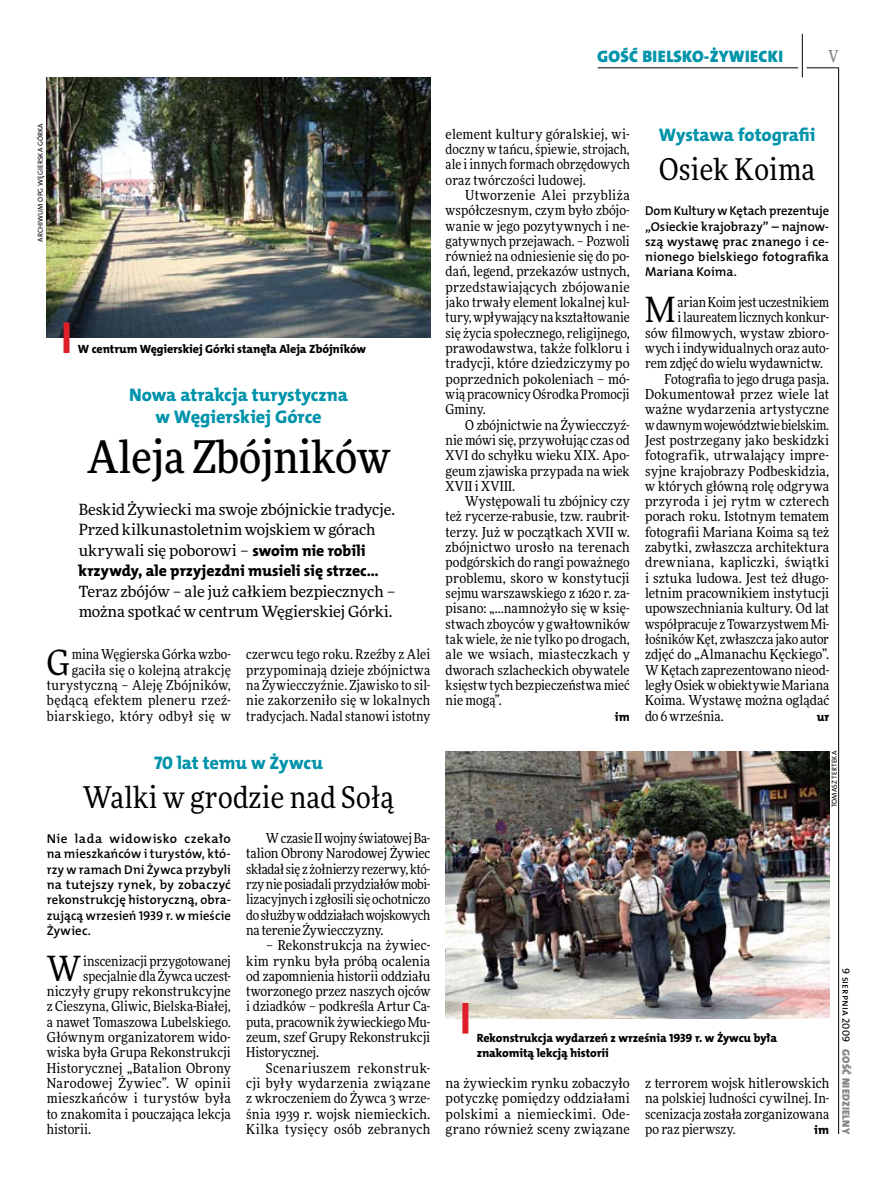
<style>
.page{position:relative;width:893px;height:1191px;background:#fff}
.page>*{position:absolute;margin:0;border:0;box-sizing:border-box;transform-origin:0 0}
.t1{font:500 45px "Freeday Narrow";color:#000}
.t2{font:34.8px "Freeday Narrow News";color:#000}
.t3{font:30px "Freeday Narrow News";letter-spacing:.01em;color:#000}
.t4{font:18.3px/21.6px "The Mix HP8 Ex Bld";letter-spacing:-.005em;color:#0093aa;text-align:center}
.t5{font:16.65px "The Mix HP9 Blk";letter-spacing:.02em;color:#0093aa}
.t6{font:500 16.5px "Freeday Narrow";color:#858486;scale:.9 1}
.t7{font:15.75px "The Mix HP8 Ex Bld";color:#000}
.t8{font:15.45px/20.4px "Freeday News";letter-spacing:-.005em;color:#000}
.t9{font:13.65px/15.3px "Freeday Narrow News";letter-spacing:.005em;color:#000;text-align:justify}
.t10{font:13.65px "Freeday Narrow News";letter-spacing:.03em;color:#000}
.t11{font:13.65px "Freeday Narrow News";letter-spacing:.025em;color:#000}
.t12{font:12.9px/15.3px "The Mix HP6 Se Bld";letter-spacing:.005em;color:#000;text-align:justify}
.t13{font:12.3px "The Mix HP8 Ex Bld";color:#000}
.t14{font:12px/15.3px "The Mix HP8 Ex Bld";letter-spacing:-.005em;color:#000}
.t15{font:10.5px "The Mix HP9 Blk";letter-spacing:.025em;color:#858486}
.t16{font:10.5px "The Mix HP5 Plain";letter-spacing:.01em;color:#000}
.t17{font:7.2px "The Mix HP5 Plain";letter-spacing:.015em;color:#000}
.s1{font-family:"The Mix HP8 Ex Bld";font-size:15.75px}
</style>
<div class="page">
<hr style="left:802px;top:34px;width:1px;height:43px;background:#000">
<hr style="left:806px;top:68px;width:33px;height:1px;background:#000">
<hr style="left:598px;top:68px;width:200px;height:1px;background:#000">
<hr style="left:838px;top:68px;width:1px;height:1066px;background:#000">
<img style="left:446px;top:751px;width:383px;height:267px">
<img style="left:47px;top:77px;width:383px;height:261px">
<div style="left:64px;top:322px;width:6px;height:31px;background:#df1f2a"></div>
<div style="left:462px;top:1003px;width:6px;height:30px;background:#df1f2a"></div>
<p class="t5" style="left:597px;top:46px;width:187px">GOŚĆ BIELSKO-ŻYWIECKI</p>
<p class="t6" style="left:828px;top:46px;width:13px">V</p>
<p class="t17" style="left:36px;top:242px;width:120px;rotate:-90deg">Archiwum OPG Węgierska Górka</p>
<p class="t14" style="left:78px;top:341px;width:290px">W centrum Węgierskiej Górki stanęła Aleja Zbójników</p>
<h3 class="t4" style="left:129px;top:384px;width:220px">Nowa atrakcja turystyczna w Węgierskiej Górce</h3>
<h1 class="t1" style="left:87px;top:429px;width:304px">Aleja Zbójników</h1>
<p class="t8" style="left:79px;top:499px;width:318px">Beskid Żywiecki ma swoje zbójnickie tradycje.<br>Przed kilkunastoletnim wojskiem w górach ukrywali się poborowi – <span class="s1">swoim nie robili</span></p>
<p class="t7" style="left:79px;top:561px;width:302px">krzywdy, ale przyjezdni musieli się strzec...</p>
<p class="t8" style="left:79px;top:580px;width:319px">Teraz zbójów – ale już całkiem bezpiecznych – można spotkać w centrum Węgierskiej Górki.</p>
<p class="t9" style="left:47px;top:646px;width:186px;text-align:right">mina Węgierska Górka wzbo&shy;gaciła się o kolejną atrakcję turystyczną – Aleję Zbójników, będącą efektem pleneru rzeź&shy;biarskiego, który odbył się w</p>
<p class="t9" style="left:246px;top:646px;width:186px">czerwcu tego roku. Rzeźby z Alei przypominają dzieje zbójnictwa na Żywiecczyźnie. Zjawisko to sil&shy;nie zakorzeniło się w lokalnych tradycjach. Nadal stanowi istotny</p>
<h2 class="t2" style="left:47px;top:641px;width:24px">G</h2>
<h3 class="t4" style="left:154px;top:752px;width:170px">70 lat temu w Żywcu</h3>
<h3 class="t3" style="left:83px;top:778px;width:313px">Walki w grodzie nad Sołą</h3>
<p class="t12" style="left:47px;top:831px;width:186px">Nie lada widowisko czekało na mieszkańców i turystów, któ&shy;rzy w ramach Dni Żywca przybyli na tutejszy rynek, by zobaczyć rekonstrukcję historyczną, obra&shy;zującą wrzesień 1939 r. w mieście Żywiec.</p>
<h2 class="t2" style="left:47px;top:947px;width:36px">W</h2>
<p class="t9" style="left:83px;top:953px;width:149px">inscenizacji przygotowanej</p>
<p class="t9" style="left:83px;top:968px;width:149px">specjalnie dla Żywca uczest-</p>
<p class="t9" style="left:47px;top:983px;width:186px">niczyły grupy rekonstrukcyjne</p>
<p class="t9" style="left:47px;top:998px;width:186px">z Cieszyna, Gliwic, Bielska-Białej,</p>
<p class="t9" style="left:47px;top:1014px;width:186px">a nawet Tomaszowa Lubelskiego.</p>
<p class="t9" style="left:47px;top:1029px;width:186px">Głównym organizatorem wido-</p>
<p class="t9" style="left:47px;top:1044px;width:186px">wiska była Grupa Rekonstrukcji</p>
<p class="t9" style="left:47px;top:1060px;width:186px">Historycznej „Batalion Obrony</p>
<p class="t11" style="left:47px;top:1074px;width:186px">Narodowej Żywiec”. W opinii</p>
<p class="t10" style="left:47px;top:1090px;width:186px">mieszkańców i turystów była</p>
<p class="t9" style="left:47px;top:1106px;width:186px">to znakomita i pouczająca lekcja</p>
<p class="t9" style="left:47px;top:1121px;width:46px">historii.</p>
<p class="t9" style="left:246px;top:830px;width:186px;text-indent:20px">Wczasie II wojny światowej Ba&shy;talion Obrony Narodowej Żywiec składałsię z żołnierzy rezerwy, któ&shy;rzy nieposiadali przydziałów mobi&shy;lizacyjnych i zgłosilisię ochotniczo dosłużby woddziałach wojskowych na terenie Żywiecczyzny.</p>
<p class="t9" style="left:246px;top:937px;width:186px;text-indent:20px">– Rekonstrukcja na żywiec&shy;kim rynku była próbą ocalenia od zapomnienia historii oddziału tworzonego przez naszych ojców i dziadków – podkreśla Artur Ca&shy;puta, pracownik żywieckiego Mu&shy;zeum, szef Grupy Rekonstrukcji Historycznej.</p>
<p class="t9" style="left:246px;top:1060px;width:186px;text-indent:20px">Scenariuszem rekonstruk&shy;cji były wydarzenia związane z wkroczeniem do Żywca 3 wrze&shy;śnia 1939 r. wojsk niemieckich.<br>Kilka tysięcy osób zebranych</p>
<p class="t9" style="left:446px;top:126px;width:186px">element kultury góralskiej, wi&shy;doczny w tańcu, śpiewie, strojach, ale i innych formach obrzędowych oraz twórczości ludowej.</p>
<p class="t9" style="left:446px;top:187px;width:186px;text-indent:20px">Utworzenie Alei przybliża współczesnym, czym było zbójo&shy;wanie w jego pozytywnych i ne&shy;gatywnych przejawach. – Pozwoli również na odniesienie się do po&shy;dań, legend, przekazów ustnych, przedstawiających zbójowanie jako trwały element lokalnej kul&shy;tury, wpływający na kształtowanie się życia społecznego, religijnego, prawodawstwa, także folkloru i tradycji, które dziedziczymy po poprzednich pokoleniach – mó&shy;wią pracownicy Ośrodka Promocji Gminy.</p>
<p class="t9" style="left:446px;top:417px;width:186px;text-indent:20px">O zbójnictwie na Żywiecczyź&shy;nie mówi się, przywołując czas od XVI do schyłku wieku XIX. Apo&shy;geum zjawiska przypada na wiek XVII i XVIII.</p>
<p class="t9" style="left:446px;top:493px;width:186px;text-indent:20px">Występowali tu zbójnicy czy też rycerze-rabusie, tzw. raubrit&shy;terzy. Już w początkach XVII w. zbójnictwo urosło na terenach podgórskich do rangi poważnego problemu, skoro w konstytucji sejmu warszawskiego z 1620 r. za&shy;pisano: „...namnożyło się w księ&shy;stwach zboyców y gwałtowników tak wiele, że nie tylko po drogach, ale we wsiach, miasteczkach y dworach szlacheckich obywatele księstw tych bezpieczeństwa mieć nie mogą”.</p>
<p class="t13" style="left:615px;top:708px;width:16px">im</p>
<h3 class="t4" style="left:659px;top:124px;width:158px">Wystawa fotografii</h3>
<h3 class="t3" style="left:659px;top:151px;width:158px">Osiek Koima</h3>
<p class="t12" style="left:645px;top:203px;width:186px">Dom Kultury w Kętach prezentuje „Osieckie krajobrazy” – najnow&shy;szą wystawę prac znanego i ce&shy;nionego bielskiego fotografika Mariana Koima.</p>
<h2 class="t2" style="left:645px;top:289px;width:32px">M</h2>
<p class="t9" style="left:677px;top:294px;width:153px">arian Koim jest uczestnikiem</p>
<p class="t9" style="left:677px;top:310px;width:153px">ilaureatem licznych konkur-</p>
<p class="t9" style="left:645px;top:325px;width:186px">sów filmowych, wystaw zbioro-</p>
<p class="t9" style="left:645px;top:340px;width:186px">wych i indywidualnych oraz auto-</p>
<p class="t9" style="left:645px;top:356px;width:180px">rem zdjęć do wielu wydawnictw.</p>
<p class="t9" style="left:665px;top:371px;width:166px">Fotografia to jego druga pasja.</p>
<p class="t9" style="left:645px;top:386px;width:186px">Dokumentował przez wiele lat</p>
<p class="t9" style="left:645px;top:401px;width:186px">ważne wydarzenia artystyczne</p>
<p class="t9" style="left:645px;top:417px;width:186px">wdawnym województwie bielskim.</p>
<p class="t9" style="left:645px;top:432px;width:186px">Jest postrzegany jako beskidzki</p>
<p class="t9" style="left:645px;top:447px;width:186px">fotografik, utrwalający impre-</p>
<p class="t9" style="left:645px;top:463px;width:186px">syjne krajobrazy Podbeskidzia,</p>
<p class="t9" style="left:645px;top:478px;width:186px">w których główną rolę odgrywa</p>
<p class="t9" style="left:645px;top:493px;width:186px">przyroda i jej rytm w czterech</p>
<p class="t9" style="left:645px;top:509px;width:186px">porach roku. Istotnym tematem</p>
<p class="t9" style="left:645px;top:524px;width:186px">fotografii Mariana Koima są też</p>
<p class="t9" style="left:645px;top:539px;width:186px">zabytki, zwłaszcza architektura</p>
<p class="t10" style="left:645px;top:554px;width:186px">drewniana, kapliczki, świątki</p>
<p class="t9" style="left:645px;top:570px;width:186px">i sztuka ludowa. Jest też długo-</p>
<p class="t9" style="left:645px;top:585px;width:186px">letnim pracownikiem instytucji</p>
<p class="t9" style="left:645px;top:600px;width:186px">upowszechniania kultury. Od lat</p>
<p class="t9" style="left:645px;top:616px;width:186px">współpracuje z Towarzystwem Mi-</p>
<p class="t9" style="left:645px;top:631px;width:186px">łośników Kęt, zwłaszcza jako autor</p>
<p class="t9" style="left:645px;top:646px;width:186px">zdjęć do „Almanachu Kęckiego”.</p>
<p class="t9" style="left:645px;top:662px;width:186px">W Kętach zaprezentowano nieod-</p>
<p class="t9" style="left:645px;top:677px;width:186px">legły Osiek w obiektywie Mariana</p>
<p class="t9" style="left:645px;top:692px;width:186px">Koima. Wystawę można oglądać</p>
<p class="t9" style="left:645px;top:708px;width:80px">do 6 września.</p>
<p class="t13" style="left:817px;top:708px;width:14px">ur</p>
<p class="t17" style="left:830px;top:807px;width:58px;rotate:-90deg">Tomasz Terteka</p>
<p class="t14" style="left:477px;top:1030px;width:302px">Rekonstrukcja wydarzeń z września 1939 r. w Żywcu była znakomitą lekcją historii</p>
<p class="t9" style="left:446px;top:1075px;width:186px">na żywieckim rynku zobaczyło potyczkę pomiędzy oddziałami polskimi a niemieckimi. Ode&shy;grano również sceny związane</p>
<p class="t9" style="left:645px;top:1075px;width:186px">z terrorem wojsk hitlerowskich na polskiej ludności cywilnej. In&shy;scenizacja została zorganizowana po raz pierwszy.</p>
<p class="t13" style="left:814px;top:1122px;width:16px">im</p>
<p class="t16" style="left:853px;top:968px;width:76px;rotate:90deg">9 sierpnia 2009</p>
<p class="t15" style="left:853px;top:1049px;width:86px;rotate:90deg">GOŚĆ NIEDZIELNY</p>
</div>
